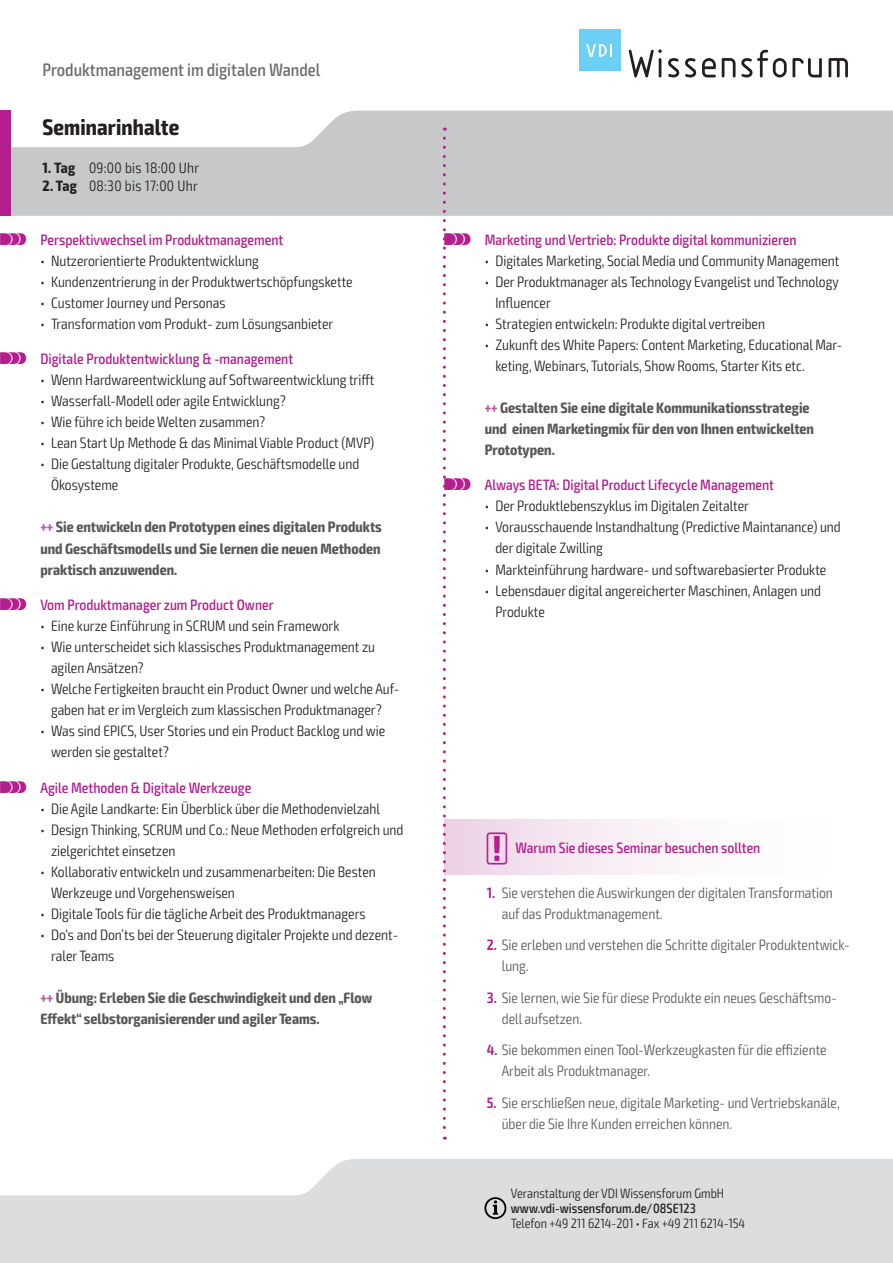
<style>
.page{position:relative;width:893px;height:1263px;background:#fff}
.page>*{position:absolute;margin:0;border:0;box-sizing:border-box;transform-origin:0 0}
.t1{font:700 condensed 22.5px "Exo 2";letter-spacing:.005em;color:#231f20}
.t2{font:500 condensed 18px "Exo 2";color:#6c6d70}
.t3{font:300 condensed 15px/21px "Exo 2";color:#231f20}
.t4{font:300 condensed 15px/21px "Exo 2";color:#57585a}
.t5{font:700 condensed 15px/21px "Exo 2";color:#57585a}
.t6{font:500 condensed 15px "Exo 2";color:#b41e8d}
.t7{font:300 condensed 15px "Exo 2";letter-spacing:.02em;color:#231f20}
.t8{font:300 condensed 13.5px "Exo 2";color:#231f20}
.t9{font:500 condensed 13.5px "Exo 2";color:#231f20}
.s1{font-weight:700}
.s2{font-family:"VDI Iconset S4 A Regular";font-weight:400;font-stretch:normal}
.s3{color:#be55a1}
.s4{font-weight:600;color:#b41e8d}
</style>
<div class="page">
<svg style="left:0;top:1159px;width:893px;height:104px;background:#e0e1e3"></svg>
<svg style="left:11px;top:111px;width:882px;height:105px;background:#cdced0"></svg>
<div style="left:0;top:111px;width:11px;height:105px;background:#b41e8d"></div>
<svg style="left:484px;top:1197px;width:22px;height:22px"></svg>
<svg style="left:629px;top:49px;width:33px;height:28px"></svg>
<svg style="left:668px;top:58px;width:11px;height:19px"></svg>
<svg style="left:685px;top:58px;width:11px;height:19px"></svg>
<svg style="left:702px;top:58px;width:14px;height:19px"></svg>
<svg style="left:722px;top:58px;width:13px;height:19px"></svg>
<svg style="left:741px;top:50px;width:81px;height:27px"></svg>
<svg style="left:828px;top:58px;width:20px;height:19px"></svg>
<div style="left:579px;top:30px;width:41px;height:41px;background:#6bcff6"></div>
<svg style="left:586px;top:44px;width:26px;height:13px"></svg>
<div style="left:444px;top:819px;width:406px;height:55px;background:linear-gradient(to right,#edd7e8,#fff)"></div>
<svg style="left:443px;top:138px;width:3px;height:1002px"></svg>
<p class="t2" style="left:43px;top:59px;width:279px">Produktmanagement im digitalen Wandel</p>
<h1 class="t1" style="left:43px;top:113px;width:138px">Seminarinhalte</h1>
<p class="t7" style="left:43px;top:159px;width:158px"><span class="s1">1. Tag</span> 09:00 bis 18:00 Uhr</p>
<p class="t7" style="left:43px;top:177px;width:157px"><span class="s1">2. Tag</span> 08:30 bis 17:00 Uhr</p>
<p class="t6" style="left:0;top:230px;width:285px"><span class="s2">S</span> Perspektivwechsel im Produktmanagement</p>
<p class="t3" style="left:40px;top:250px;width:220px">• Nutzerorientierte Produktentwicklung</p>
<p class="t3" style="left:40px;top:271px;width:314px">• Kundenzentrierung in der Produktwertschöpfungskette</p>
<p class="t3" style="left:40px;top:292px;width:187px">• Customer Journey und Personas</p>
<p class="t3" style="left:40px;top:313px;width:294px">• Transformation vom Produkt- zum Lösungsanbieter</p>
<p class="t6" style="left:0;top:350px;width:295px"><span class="s2">S</span> Digitale Produktentwicklung &amp; -management</p>
<p class="t3" style="left:40px;top:370px;width:336px">• Wenn Hardwareentwicklung auf Softwareentwicklung trifft</p>
<p class="t3" style="left:40px;top:391px;width:247px">• Wasserfall-Modell oder agile Entwicklung?</p>
<p class="t3" style="left:40px;top:412px;width:226px">• Wie führe ich beide Welten zusammen?</p>
<p class="t3" style="left:40px;top:433px;width:335px">• Lean Start Up Methode &amp; das Minimal Viable Product (MVP)</p>
<p class="t3" style="left:51px;top:454px;width:310px;text-indent:-11px">• Die Gestaltung digitaler Produkte, Geschäftsmodelle und<br>Ökosysteme</p>
<p class="t5" style="left:40px;top:517px;width:343px;text-align:justify"><span class="s3">+++</span> Sie entwickeln den Prototypen eines digitalen Produkts und Geschäftsmodells und Sie lernen die neuen Methoden praktisch anzuwenden.</p>
<p class="t6" style="left:0;top:596px;width:275px"><span class="s2">S</span> Vom Produktmanager zum Product Owner</p>
<p class="t3" style="left:40px;top:616px;width:301px">• Eine kurze Einführung in SCRUM und sein Framework</p>
<p class="t3" style="left:51px;top:637px;width:326px;text-indent:-11px">• Wie unterscheidet sich klassisches Produktmanagement zu agilen Ansätzen?</p>
<p class="t3" style="left:40px;top:679px;width:360px;text-align:center">• Welche Fertigkeiten braucht ein Product Owner und welche Auf&shy;gaben hat er im Vergleich zum klassischen Produktmanager?</p>
<p class="t3" style="left:51px;top:721px;width:336px;text-indent:-11px">• Was sind EPICS, User Stories und ein Product Backlog und wie werden sie gestaltet?</p>
<p class="t6" style="left:0;top:779px;width:253px"><span class="s2">S</span> Agile Methoden &amp; Digitale Werkzeuge</p>
<p class="t3" style="left:40px;top:799px;width:341px">• Die Agile Landkarte: Ein Überblick über die Methodenvielzahl</p>
<p class="t3" style="left:51px;top:820px;width:354px;text-indent:-11px">• Design Thinking, SCRUM und Co.: Neue Methoden erfolgreich und zielgerichtet einsetzen</p>
<p class="t3" style="left:51px;top:862px;width:326px;text-indent:-11px">• Kollaborativ entwickeln und zusammenarbeiten: Die Besten<br>Werkzeuge und Vorgehensweisen</p>
<p class="t3" style="left:40px;top:904px;width:327px">• Digitale Tools für die tägliche Arbeit des Produktmanagers</p>
<p class="t3" style="left:51px;top:925px;width:349px;text-indent:-11px">• Do‘s and Don’ts bei der Steuerung digitaler Projekte und dezent&shy;raler Teams</p>
<p class="t5" style="left:40px;top:988px;width:333px"><span class="s3">+++</span> Übung: Erleben Sie die Geschwindigkeit und den „Flow<br>Effekt“ selbstorganisierender und agiler Teams.</p>
<p class="t6" style="left:444px;top:230px;width:354px"><span class="s2">S</span> Marketing und Vertrieb: Produkte digital kommunizieren</p>
<p class="t3" style="left:485px;top:250px;width:356px">• Digitales Marketing, Social Media und Community Management</p>
<p class="t3" style="left:495px;top:271px;width:345px;text-indent:-11px">• Der Produktmanager als Technology Evangelist und Technology<br>Influencer</p>
<p class="t3" style="left:485px;top:313px;width:282px">• Strategien entwickeln: Produkte digital vertreiben</p>
<p class="t3" style="left:495px;top:334px;width:348px;text-indent:-11px">• Zukunft des White Papers: Content Marketing, Educational Mar&shy;keting, Webinars, Tutorials, Show Rooms, Starter Kits etc.</p>
<p class="t5" style="left:485px;top:397px;width:331px"><span class="s3">+++</span> Gestalten Sie eine digitale Kommunikationsstrategie und einen Marketingmix für den von Ihnen entwickelten<br>Prototypen.</p>
<p class="t6" style="left:444px;top:476px;width:331px"><span class="s2">S</span> Always BETA: Digital Product Lifecycle Management</p>
<p class="t3" style="left:485px;top:496px;width:266px">• Der Produktlebenszyklus im Digitalen Zeitalter</p>
<p class="t3" style="left:495px;top:517px;width:347px;text-indent:-11px">• Vorausschauende Instandhaltung (Predictive Maintanance) und der digitale Zwilling</p>
<p class="t3" style="left:485px;top:559px;width:343px">• Markteinführung hardware- und softwarebasierter Produkte</p>
<p class="t3" style="left:495px;top:580px;width:327px;text-indent:-11px">• Lebensdauer digital angereicherter Maschinen, Anlagen und<br>Produkte</p>
<p class="t6" style="left:487px;top:839px;width:275px"><span class="s2">!</span> Warum Sie dieses Seminar besuchen sollten</p>
<p class="t4" style="left:502px;top:882px;width:333px;text-indent:-15px"><span class="s4">1.</span> Sie verstehen die Auswirkungen der digitalen Transformation auf das Produktmanagement.</p>
<p class="t4" style="left:502px;top:935px;width:349px;text-indent:-15px"><span class="s4">2.</span> Sie erleben und verstehen die Schritte digitaler Produktentwick&shy;lung.</p>
<p class="t4" style="left:502px;top:987px;width:337px;text-indent:-15px"><span class="s4">3.</span> Sie lernen, wie Sie für diese Produkte ein neues Geschäftsmo&shy;dell aufsetzen.</p>
<p class="t4" style="left:502px;top:1040px;width:326px;text-indent:-15px"><span class="s4">4.</span> Sie bekommen einen Tool-Werkzeugkasten für die effiziente<br>Arbeit als Produktmanager.</p>
<p class="t4" style="left:502px;top:1092px;width:340px;text-indent:-15px"><span class="s4">5.</span> Sie erschließen neue, digitale Marketing- und Vertriebskanäle, über die Sie Ihre Kunden erreichen können.</p>
<p class="t8" style="left:511px;top:1185px;width:215px">Veranstaltung der VDI Wissensforum GmbH</p>
<p class="t9" style="left:511px;top:1200px;width:186px">www.vdi-wissensforum.de/08SE123</p>
<p class="t8" style="left:511px;top:1215px;width:236px">Telefon +49 211 6214-201 • Fax +49 211 6214-154</p>
</div>
